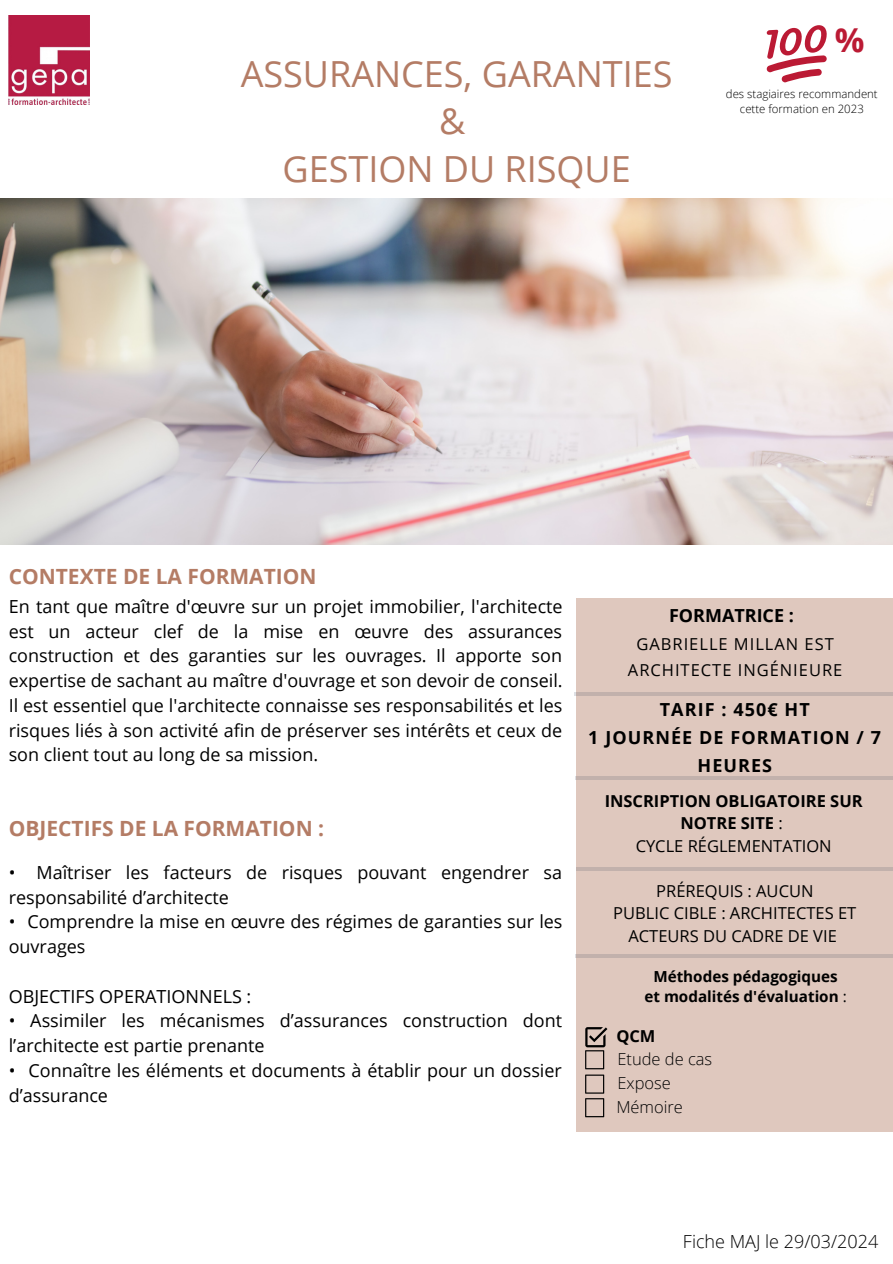
<style>
.page{position:relative;width:893px;height:1264px;background:#fff}
.page>*{position:absolute;margin:0;border:0;box-sizing:border-box;transform-origin:0 0}
.t1{font:36px/47.2px "Open Sans";color:#b47c65;text-align:center}
.t2{font:700 33px "Open Sans";color:#bb1a34}
.t3{font:700 21px "Open Sans";color:#b47c65}
.t4{font:18px/24.8px "Open Sans";color:#000}
.t5{font:700 18px/28px "Open Sans";letter-spacing:.06em;color:#000;text-align:center}
.t6{font:300 18px "Open Sans";color:#000}
.t7{font:700 18px "Open Sans";color:#000}
.t8{font:16.5px/22.5px "Open Sans";color:#000;text-align:center}
.t9{font:700 16.5px/22.5px "Open Sans";color:#000;text-align:center}
.t10{font:16.5px/25.8px "Open Sans";letter-spacing:.06em;color:#000;text-align:center}
.t11{font:300 16.5px/23.5px "Open Sans";color:#000}
.t12{font:700 15.3px/20.2px "Open Sans";color:#000;text-align:center}
.t13{font:300 11.4px/15.1px "Open Sans";color:#000;text-align:center}
.s1{font-weight:400}
</style>
<div class="page">
<img style="left:9px;top:16px;width:81px;height:88px">
<div style="left:576px;top:598px;width:316px;height:533px;background:#dfc8be"></div>
<hr style="left:575px;top:776px;width:317px;height:4px;background:#c2b1ac">
<img style="left:0;top:198px;width:892px;height:346px">
<hr style="left:574px;top:692px;width:318px;height:4px;background:#c2b1ac">
<hr style="left:576px;top:867px;width:316px;height:4px;background:#c2b1ac">
<hr style="left:575px;top:954px;width:317px;height:4px;background:#c2b1ac">
<svg style="left:766px;top:25px;width:61px;height:57px"></svg>
<svg style="left:585px;top:1027px;width:22px;height:90px"></svg>
<h1 class="t1" style="left:241px;top:50px;width:433px">ASSURANCES, GARANTIES &amp;<br>GESTION DU RISQUE</h1>
<h2 class="t2" style="left:834px;top:17px;width:31px">%</h2>
<p class="t13" style="left:725px;top:86px;width:153px">des stagiaires recommandent cette formation en 2023</p>
<p class="t3" style="left:9px;top:561px;width:309px">CONTEXTE DE LA FORMATION</p>
<p class="t4" style="left:9px;top:593px;width:555px;text-align:justify">En tant que maître d'œuvre sur un projet immobilier, l'architecte est un acteur clef de la mise en œuvre des assurances construction et des garanties sur les ouvrages. Il apporte son expertise de sachant au maître d'ouvrage et son devoir de conseil.<br>Il est essentiel que l'architecte connaisse ses responsabilités et les risques liés à son activité afin de préserver ses intérêts et ceux de son client tout au long de sa mission.</p>
<p class="t3" style="left:9px;top:813px;width:317px">OBJECTIFS DE LA FORMATION :</p>
<p class="t4" style="left:9px;top:859px;width:554px">• Maîtriser les facteurs de risques pouvant engendrer sa responsabilité d’architecte</p>
<p class="t4" style="left:9px;top:909px;width:555px">• Comprendre la mise en œuvre des régimes de garanties sur les ouvrages</p>
<p class="t4" style="left:9px;top:983px;width:244px">OBJECTIFS OPERATIONNELS :</p>
<p class="t4" style="left:9px;top:1007px;width:555px">• Assimiler les mécanismes d’assurances construction dont l’architecte est partie prenante</p>
<p class="t4" style="left:9px;top:1057px;width:554px">• Connaître les éléments et documents à établir pour un dossier d’assurance</p>
<p class="t7" style="left:669px;top:603px;width:126px">FORMATRICE :</p>
<p class="t10" style="left:628px;top:631px;width:216px">GABRIELLE MILLAN EST<br>ARCHITECTE INGÉNIEURE</p>
<p class="t5" style="left:588px;top:695px;width:294px">TARIF : 450€ HT<br>1 JOURNÉE DE FORMATION / 7<br>HEURES</p>
<p class="t9" style="left:604px;top:789px;width:259px">INSCRIPTION OBLIGATOIRE SUR<br>NOTRE SITE <span class="s1">:<br>CYCLE RÉGLEMENTATION</span></p>
<p class="t8" style="left:613px;top:879px;width:244px">PRÉREQUIS : AUCUN<br>PUBLIC CIBLE : ARCHITECTES ET<br>ACTEURS DU CADRE DE VIE</p>
<p class="t12" style="left:644px;top:965px;width:204px">Méthodes pédagogiques et modalités d'évaluation <span class="s1">:</span></p>
<p class="t9" style="left:616px;top:1024px;width:41px">QCM</p>
<p class="t11" style="left:616px;top:1070px;width:68px">Expose<br>Mémoire</p>
<p class="t11" style="left:617px;top:1046px;width:96px">Etude de cas</p>
<p class="t6" style="left:683px;top:1228px;width:197px">Fiche MAJ le 29/03/2024</p>
</div>
